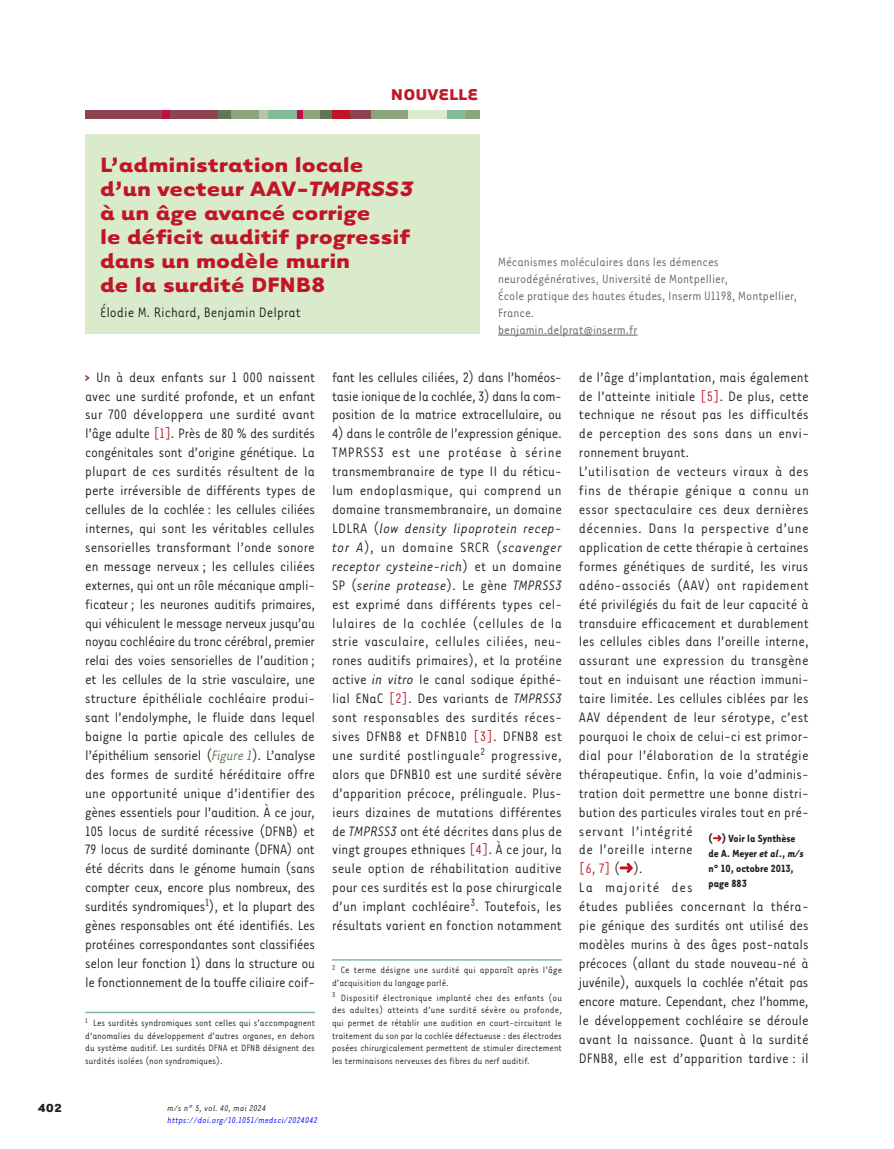
<style>
.page{position:relative;width:894px;height:1149px;background:#fff}
.page>*{position:absolute;margin:0;border:0;box-sizing:border-box;transform-origin:0 0}
.t1{font:700 24px/24px "Tarzana Wide OT";color:#c11527}
.t2{font:700 18px "Tarzana Wide OT";color:#c11527}
.t3{font:15.75px/18.9px "Tarzana Nar OT";color:#231f20;text-align:justify}
.t4{font:13.95px/17px "Tarzana Nar OT";color:#636366}
.t5{font:700 13.5px "Tarzana Wide OT";color:#231f20}
.t6{font:700 12px/15px "Tarzana Nar OT";color:#231f20}
.t7{font:10.5px/12.6px "Tarzana Nar OT";color:#231f20;text-align:justify}
.t8{font:italic 9.75px "Tarzana Nar OT";letter-spacing:.025em;color:#00f}
.t9{font:italic 9.75px "Tarzana Nar OT";letter-spacing:.025em;color:#231f20}
.s1{font-style:italic}
.s2{color:#bf182a}
.s3{font-style:italic;color:#5f7659}
</style>
<div class="page">
<hr style="left:498px;top:335px;width:139px;height:1px;background:#636366">
<svg style="left:85px;top:375px;width:4px;height:6px"></svg>
<hr style="left:85px;top:1011px;width:230px;height:2px;background:#84ba95">
<hr style="left:332px;top:959px;width:229px;height:1px;background:#84ba95">
<svg style="left:619px;top:863px;width:14px;height:9px"></svg>
<div style="left:85px;top:134px;width:394px;height:200px;background:#daebcb"></div>
<div style="left:85px;top:110px;width:133px;height:9px;background:#8d454f"></div>
<div style="left:218px;top:110px;width:26px;height:9px;background:#5f7659"></div>
<div style="left:318px;top:110px;width:13px;height:9px;background:#5f7659"></div>
<div style="left:231px;top:110px;width:29px;height:9px;background:#8ba479"></div>
<div style="left:267px;top:110px;width:29px;height:9px;background:#84ba95"></div>
<div style="left:446px;top:110px;width:20px;height:9px;background:#84ba95"></div>
<div style="left:301px;top:110px;width:18px;height:9px;background:#8ba479"></div>
<div style="left:465px;top:110px;width:14px;height:9px;background:#8ba479"></div>
<div style="left:370px;top:110px;width:39px;height:9px;background:#8ba479"></div>
<div style="left:408px;top:110px;width:39px;height:9px;background:#daebcb"></div>
<div style="left:259px;top:110px;width:8px;height:9px;background:#b6c4ad"></div>
<div style="left:163px;top:110px;width:7px;height:9px;background:#c10d45"></div>
<div style="left:296px;top:110px;width:6px;height:9px;background:#c10d45"></div>
<div style="left:331px;top:110px;width:27px;height:9px;background:#c11527"></div>
<div style="left:350px;top:110px;width:21px;height:9px;background:#8d454f"></div>
<svg style="left:712px;top:835px;width:9px;height:6px"></svg>
<p class="t2" style="left:391px;top:82px;width:89px">NOUVELLE</p>
<h1 class="t1" style="left:100px;top:151px;width:315px">L’administration locale d’un vecteur AAV-<span class="s1">TMPRSS3 </span>à un âge avancé corrige<br>le déficit auditif progressif dans un modèle murin<br>de la surdité DFNB8</h1>
<p class="t3" style="left:100px;top:302px;width:202px">Élodie M. Richard, Benjamin Delprat</p>
<p class="t4" style="left:498px;top:252px;width:300px">Mécanismes moléculaires dans les démences neurodégénératives, Université de Montpellier,<br>École pratique des hautes études, Inserm U1198, Montpellier, France.<br>benjamin.delprat@inserm.fr</p>
<p class="t3" style="left:85px;top:367px;width:231px;text-indent:11px">Un à deux enfants sur 1 000 naissent avec une surdité profonde, et un enfant sur 700 développera une surdité avant l’âge adulte <span class="s2">[1]</span>. Près de 80 % des surdités congénitales sont d’origine génétique. La plupart de ces surdités résultent de la perte irréversible de différents types de cellules de la cochlée : les cellules ciliées internes, qui sont les véritables cellules sensorielles transformant l’onde sonore en message nerveux ; les cellules ciliées externes, qui ont un rôle mécanique ampli&shy;ficateur ; les neurones auditifs primaires, qui véhiculent le message nerveux jusqu’au noyau cochléaire du tronc cérébral, premier relai des voies sensorielles de l’audition ; et les cellules de la strie vasculaire, une structure épithéliale cochléaire produi&shy;sant l’endolymphe, le fluide dans lequel baigne la partie apicale des cellules de l’épithélium sensoriel (<span class="s3">Figure 1</span>). L’analyse des formes de surdité héréditaire offre une opportunité unique d’identifier des gènes essentiels pour l’audition. À ce jour, 105 locus de surdité récessive (DFNB) et 79 locus de surdité dominante (DFNA) ont été décrits dans le génome humain (sans compter ceux, encore plus nombreux, des surdités syndromiques<sup>1</sup>), et la plupart des gènes responsables ont été identifiés. Les protéines correspondantes sont classifiées selon leur fonction 1) dans la structure ou le fonctionnement de la touffe ciliaire coif-</p>
<p class="t7" style="left:85px;top:1015px;width:231px"><sup>1</sup> Les surdités syndromiques sont celles qui s’accompagnent d’anomalies du développement d’autres organes, en dehors du système auditif. Les surdités DFNA et DFNB désignent des surdités isolées (non syndromiques).</p>
<p class="t3" style="left:332px;top:367px;width:231px">fant les cellules ciliées, 2) dans l’homéos&shy;tasie ionique de la cochlée, 3) dans la com&shy;position de la matrice extracellulaire, ou</p>
<p class="t3" style="left:332px;top:423px;width:231px">4) dans le contrôle de l’expression génique.<br>TMPRSS3 est une protéase à sérine transmembranaire de type II du réticu&shy;lum endoplasmique, qui comprend un domaine transmembranaire, un domaine LDLRA (<span class="s1">low density lipoprotein recep&shy;tor A</span>), un domaine SRCR (<span class="s1">scavenger receptor cysteine-rich</span>) et un domaine SP (<span class="s1">serine protease</span>). Le gène <span class="s1">TMPRSS3 </span>est exprimé dans différents types cel&shy;lulaires de la cochlée (cellules de la strie vasculaire, cellules ciliées, neu&shy;rones auditifs primaires), et la protéine active <span class="s1">in vitro</span> le canal sodique épithé- lial ENaC <span class="s2">[2]</span>. Des variants de <span class="s1">TMPRSS3 </span>sont responsables des surdités réces&shy;sives DFNB8 et DFNB10 <span class="s2">[3]</span>. DFNB8 est une surdité postlinguale<sup>2</sup> progressive, alors que DFNB10 est une surdité sévère d’apparition précoce, prélinguale. Plus&shy;ieurs dizaines de mutations différentes de <span class="s1">TMPRSS3</span> ont été décrites dans plus de vingt groupes ethniques <span class="s2">[4]</span>. À ce jour, la seule option de réhabilitation auditive pour ces surdités est la pose chirurgicale d’un implant cochléaire<sup>3</sup>. Toutefois, les résultats varient en fonction notamment</p>
<p class="t7" style="left:332px;top:963px;width:231px"><sup>2</sup> Ce terme désigne une surdité qui apparaît après l’âge d’acquisition du langage parlé.</p>
<p class="t7" style="left:332px;top:990px;width:231px"><sup>3</sup> Dispositif électronique implanté chez des enfants (ou des adultes) atteints d’une surdité sévère ou profonde, qui permet de rétablir une audition en court-circuitant le traitement du son par la cochlée défectueuse : des électrodes posées chirurgicalement permettent de stimuler directement les terminaisons nerveuses des fibres du nerf auditif.</p>
<p class="t5" style="left:38px;top:1098px;width:26px">402</p>
<p class="t9" style="left:167px;top:1102px;width:100px">m/s n° 5, vol. 40, mai 2024</p>
<p class="t8" style="left:167px;top:1114px;width:151px">https://doi.org/10.1051/medsci/2024042</p>
<p class="t3" style="left:578px;top:367px;width:231px;text-align:left">de l’âge d’implantation, mais également de l’atteinte initiale <span class="s2">[5]</span>. De plus, cette technique ne résout pas les difficultés de perception des sons dans un envi&shy;ronnement bruyant.<br>L’utilisation de vecteurs viraux à des fins de thérapie génique a connu un essor spectaculaire ces deux dernières décennies. Dans la perspective d’une application de cette thérapie à certaines formes génétiques de surdité, les virus adéno-associés (AAV) ont rapidement été privilégiés du fait de leur capacité à transduire efficacement et durablement les cellules cibles dans l’oreille interne, assurant une expression du transgène tout en induisant une réaction immuni&shy;taire limitée. Les cellules ciblées par les AAV dépendent de leur sérotype, c’est pourquoi le choix de celui-ci est primor&shy;dial pour l’élaboration de la stratégie thérapeutique. Enfin, la voie d’adminis&shy;tration doit permettre une bonne distri&shy;bution des particules virales tout en pré- servant l’intégrité<br>de l’oreille interne<br><span class="s2">[6, 7]</span> ( ).<br>La majorité des<br>études publiées concernant la théra&shy;pie génique des surdités ont utilisé des modèles murins à des âges post-natals précoces (allant du stade nouveau-né à juvénile), auxquels la cochlée n’était pas encore mature. Cependant, chez l’homme, le développement cochléaire se déroule avant la naissance. Quant à la surdité DFNB8, elle est d’apparition tardive : il</p>
<p class="t6" style="left:708px;top:830px;width:97px">( ) Voir la Synthèse de A. Meyer <span class="s1">et al</span>., <span class="s1">m/s </span>n° 10, octobre 2013, page 883</p>
</div>
